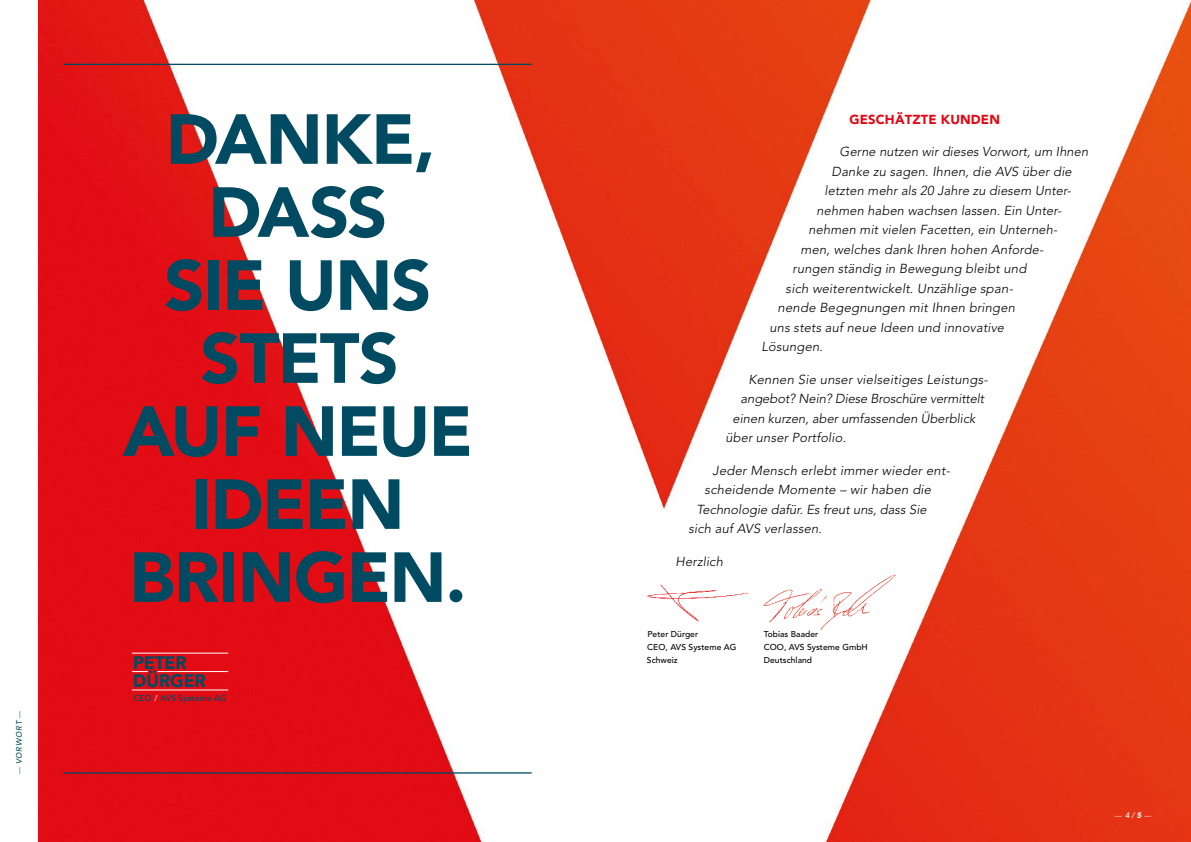
<style>
.page{position:relative;width:1191px;height:842px;background:#fff}
.page>*{position:absolute;margin:0;border:0;box-sizing:border-box;transform-origin:0 0}
.t1{font:900 70px/73px "Avenir";letter-spacing:-.02em;color:#004b61;text-align:center}
.t2{font:900 18px/18.4px "Avenir";letter-spacing:-.005em;color:#004b61}
.t3{font:italic 300 13px "Avenir";letter-spacing:.015em;color:#000}
.t4{font:italic 300 13px "Avenir";letter-spacing:-.01em;color:#000}
.t5{font:900 13px "Avenir";letter-spacing:.015em;color:#e30613}
.t6{font:500 8.5px "Avenir";letter-spacing:.005em;color:#000}
.t7{font:500 8.5px "Avenir";letter-spacing:.005em;color:#004b61}
.t8{font:italic 500 7.8px "Avenir";color:#004b61}
.t9{font:300 7.8px "Avenir";color:#fff;scale:1.78 1}
.s1{font-weight:300;font-style:normal}
.s2{font-weight:400;color:#fff}
.s3{font-weight:500;font-style:italic}
.s4{font-weight:900;font-style:italic}
</style>
<div class="page">
<img style="left:38px;top:0;width:1153px;height:842px">
<hr style="left:64px;top:772px;width:467px;height:1px;background:#004b61">
<hr style="left:64px;top:64px;width:467px;height:1px;background:#004b61">
<img style="left:643px;top:581px;width:111px;height:43px">
<img style="left:761px;top:573px;width:135px;height:56px">
<hr style="left:132px;top:653px;width:96px;height:1px;background:#fff">
<svg style="left:132px;top:671px;width:16px;height:1px"></svg>
<hr style="left:132px;top:690px;width:96px;height:1px;background:#fff">
<hr style="left:157px;top:671px;width:71px;height:1px;background:#fff">
<p class="t8" style="left:15px;top:774px;width:64px;rotate:-90deg"><span class="s1">–</span> VORWORT <span class="s1">–</span></p>
<h1 class="t1" style="left:123px;top:102px;width:351px">DANKE,<br>DASS<br>SIE UNS<br>STETS<br>AUF NEUE<br>IDEEN<br>BRINGEN.</h1>
<h2 class="t2" style="left:133px;top:653px;width:74px">PETER<br>DÜRGER</h2>
<p class="t7" style="left:134px;top:693px;width:94px">CEO <span class="s2">/</span> AVS Systeme AG</p>
<p class="t5" style="left:849px;top:111px;width:152px">GESCHÄTZTE KUNDEN</p>
<p class="t3" style="left:839px;top:144px;width:250px">Gerne nutzen wir dieses Vorwort, um Ihnen</p>
<p class="t3" style="left:831px;top:163px;width:242px">Danke zu sagen. Ihnen, die AVS über die</p>
<p class="t3" style="left:824px;top:183px;width:248px">letzten mehr als 20 Jahre zu diesem Unter-</p>
<p class="t3" style="left:816px;top:202px;width:246px">nehmen haben wachsen lassen. Ein Unter-</p>
<p class="t3" style="left:808px;top:222px;width:250px">nehmen mit vielen Facetten, ein Unterneh-</p>
<p class="t3" style="left:800px;top:241px;width:244px">men, welches dank Ihren hohen Anforde-</p>
<p class="t3" style="left:792px;top:261px;width:235px">rungen ständig in Bewegung bleibt und</p>
<p class="t3" style="left:785px;top:280px;width:229px">sich weiterentwickelt. Unzählige span-</p>
<p class="t3" style="left:777px;top:300px;width:239px">nende Begegnungen mit Ihnen bringen</p>
<p class="t3" style="left:769px;top:319px;width:236px">uns stets auf neue Ideen und innovative</p>
<p class="t3" style="left:761px;top:339px;width:63px">Lösungen.</p>
<p class="t3" style="left:748px;top:371px;width:241px">Kennen Sie unser vielseitiges Leistungs-</p>
<p class="t4" style="left:740px;top:391px;width:245px">angebot? Nein? Diese Broschüre vermittelt</p>
<p class="t3" style="left:732px;top:410px;width:244px">einen kurzen, aber umfassenden Überblick</p>
<p class="t3" style="left:725px;top:430px;width:122px">über unser Portfolio.</p>
<p class="t3" style="left:712px;top:462px;width:239px">Jeder Mensch erlebt immer wieder ent-</p>
<p class="t3" style="left:704px;top:482px;width:228px">scheidende Momente – wir haben die</p>
<p class="t3" style="left:696px;top:501px;width:232px">Technologie dafür. Es freut uns, dass Sie</p>
<p class="t3" style="left:688px;top:521px;width:135px">sich auf AVS verlassen.</p>
<p class="t3" style="left:675px;top:553px;width:49px">Herzlich</p>
<p class="t6" style="left:647px;top:629px;width:52px">Peter Dürger</p>
<p class="t6" style="left:764px;top:629px;width:56px">Tobias Baader</p>
<p class="t6" style="left:647px;top:642px;width:91px">CEO, AVS Systeme AG</p>
<p class="t6" style="left:764px;top:642px;width:106px">COO, AVS Systeme GmbH</p>
<p class="t6" style="left:647px;top:655px;width:32px">Schweiz</p>
<p class="t6" style="left:764px;top:655px;width:50px">Deutschland</p>
<p class="t9" style="left:1115px;top:811px;width:22px">–<span class="s3">4/</span><span class="s4">5</span>–</p>
</div>
